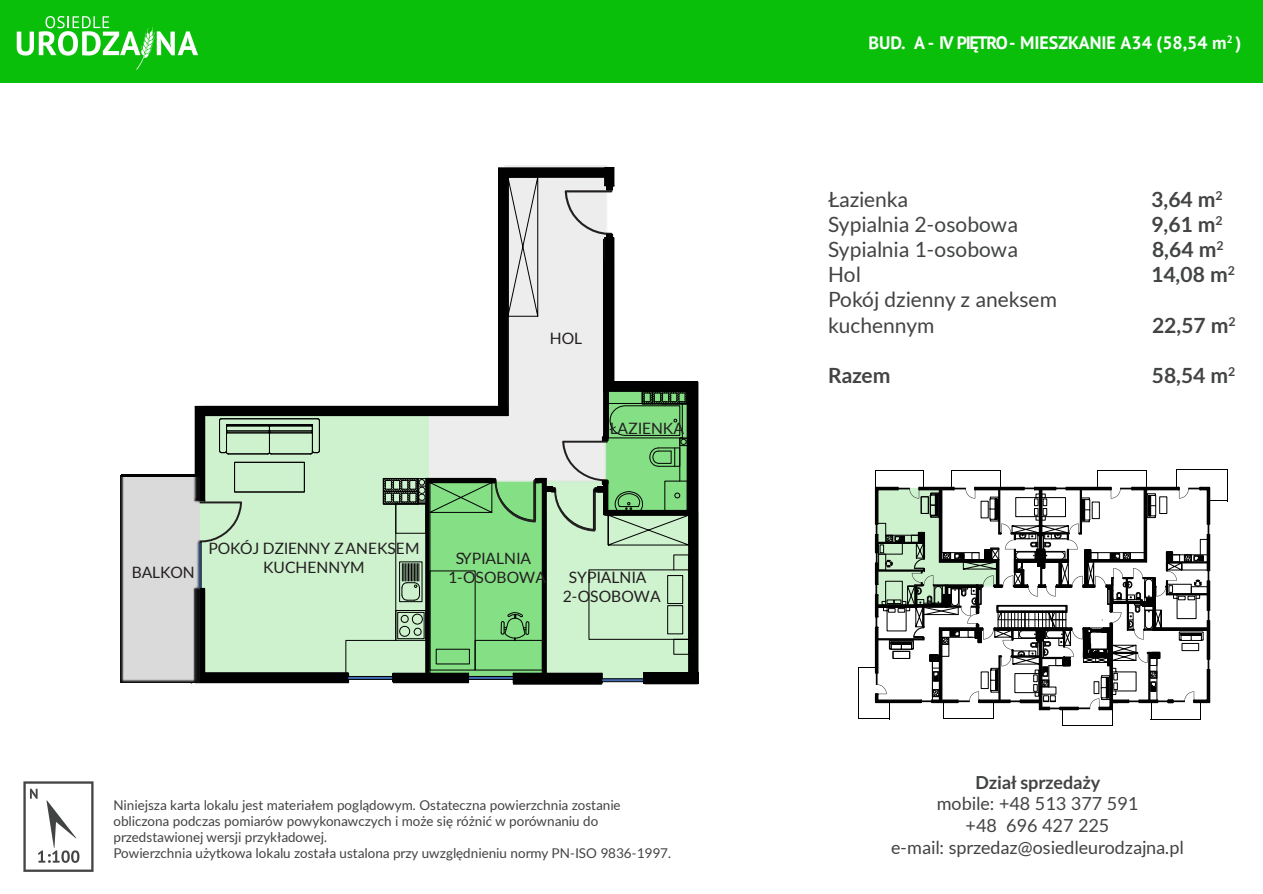
<style>
.page{position:relative;width:1263px;height:894px;background:#fff}
.page>*{position:absolute;margin:0;border:0;box-sizing:border-box;transform-origin:0 0}
.t1{font:21px/25.2px "Lato";color:#424343}
.t2{font:700 21px "Lato";color:#424343}
.t3{font:18px/21.6px "Lato";color:#424343;text-align:center}
.t4{font:700 18px "PT Sans";color:#fdfefe}
.t5{font:700 18px "Lato";letter-spacing:-.01em;color:#424343}
.t6{font:15.6px/18.8px "Lato";color:#231f20;text-align:center}
.t7{font:15.6px "Lato";letter-spacing:-.02em;color:#231f20}
.t8{font:13.5px/16.2px "Lato";color:#424343}
</style>
<div class="page">
<div style="left:202px;top:416px;width:223px;height:257px;background:#cef2ce"></div>
<svg style="left:23px;top:781px;width:71px;height:91px"></svg>
<div style="left:0;top:0;width:1262px;height:82px;background:#0abf0a"></div>
<svg style="left:17px;top:16px;width:181px;height:54px"></svg>
<img style="left:430px;top:165px;width:258px;height:513px">
<hr style="left:513px;top:673px;width:89px;height:1px;background:#000">
<hr style="left:393px;top:673px;width:75px;height:1px;background:#000">
<hr style="left:204px;top:407px;width:1px;height:94px;background:#000">
<hr style="left:393px;top:682px;width:75px;height:1px;background:#000">
<hr style="left:195px;top:407px;width:1px;height:94px;background:#000">
<hr style="left:205px;top:415px;width:303px;height:1px;background:#000">
<hr style="left:205px;top:406px;width:294px;height:1px;background:#000">
<hr style="left:697px;top:382px;width:1px;height:290px;background:#000">
<hr style="left:688px;top:515px;width:2px;height:158px;background:#000">
<hr style="left:546px;top:479px;width:1px;height:194px;background:#000">
<hr style="left:429px;top:483px;width:1px;height:190px;background:#000">
<hr style="left:425px;top:479px;width:1px;height:194px;background:#000">
<hr style="left:395px;top:503px;width:1px;height:137px;background:#000">
<div style="left:395px;top:610px;width:31px;height:31px;border:1px solid #000"></div>
<div style="left:234px;top:462px;width:71px;height:30px;border:1px solid #000"></div>
<hr style="left:227px;top:424px;width:85px;height:1px;background:#000">
<hr style="left:228px;top:432px;width:40px;height:1px;background:#000">
<hr style="left:228px;top:431px;width:40px;height:1px;background:#000">
<hr style="left:228px;top:425px;width:40px;height:1px;background:#000">
<hr style="left:228px;top:454px;width:40px;height:1px;background:#000">
<hr style="left:221px;top:418px;width:97px;height:1px;background:#000">
<hr style="left:271px;top:432px;width:40px;height:1px;background:#000">
<hr style="left:271px;top:431px;width:40px;height:1px;background:#000">
<hr style="left:271px;top:425px;width:40px;height:1px;background:#000">
<hr style="left:271px;top:454px;width:40px;height:1px;background:#000">
<svg style="left:310px;top:418px;width:10px;height:37px"></svg>
<svg style="left:267px;top:425px;width:5px;height:30px"></svg>
<svg style="left:219px;top:418px;width:10px;height:37px"></svg>
<hr style="left:507px;top:177px;width:2px;height:238px;background:#000">
<hr style="left:508px;top:176px;width:97px;height:2px;background:#000">
<hr style="left:499px;top:167px;width:106px;height:2px;background:#000">
<svg style="left:508px;top:178px;width:30px;height:145px;background:#cfcfcf"></svg>
<svg style="left:588px;top:569px;width:100px;height:86px;background:#c7e8c7"></svg>
<div style="left:667px;top:605px;width:16px;height:29px;border:1px solid #000"></div>
<div style="left:667px;top:575px;width:16px;height:29px;border:1px solid #000"></div>
<svg style="left:500px;top:612px;width:30px;height:28px"></svg>
<div style="left:475px;top:640px;width:68px;height:30px;border:1px solid #000"></div>
<div style="left:429px;top:571px;width:47px;height:99px;border:1px solid #000"></div>
<div style="left:436px;top:649px;width:34px;height:15px;border:1px solid #000"></div>
<hr style="left:613px;top:238px;width:1px;height:144px;background:#000">
<hr style="left:604px;top:238px;width:2px;height:23px;background:#000">
<hr style="left:120px;top:680px;width:75px;height:3px;background:#010101">
<hr style="left:121px;top:474px;width:75px;height:3px;background:#010101">
<hr style="left:120px;top:475px;width:3px;height:207px;background:#010101">
<svg style="left:190px;top:564px;width:233px;height:120px;background:#c4e6c4"></svg>
<div style="left:202px;top:673px;width:146px;height:9px;background:#010101"></div>
<svg style="left:200px;top:542px;width:2px;height:47px"></svg>
<svg style="left:200px;top:499px;width:42px;height:43px;background:#b9d9b9"></svg>
<div style="left:196px;top:589px;width:8px;height:93px;background:#010101"></div>
<div style="left:196px;top:407px;width:8px;height:93px;background:#010101"></div>
<div style="left:689px;top:506px;width:8px;height:167px;background:#010101"></div>
<div style="left:513px;top:674px;width:89px;height:10px;background:#010101"></div>
<hr style="left:542px;top:482px;width:4px;height:199px;background:#010101">
<div style="left:499px;top:168px;width:106px;height:9px;background:#010101"></div>
<div style="left:498px;top:168px;width:9px;height:247px;background:#010101"></div>
<div style="left:198px;top:407px;width:310px;height:8px;background:#010101"></div>
<hr style="left:426px;top:481px;width:3px;height:194px;background:#010101">
<div style="left:392px;top:674px;width:76px;height:8px;background:#010101"></div>
<div style="left:603px;top:381px;width:95px;height:10px;background:#010101"></div>
<div style="left:605px;top:238px;width:9px;height:25px;background:#010101"></div>
<svg style="left:348px;top:676px;width:45px;height:4px"></svg>
<svg style="left:468px;top:676px;width:45px;height:4px"></svg>
<svg style="left:602px;top:678px;width:42px;height:4px"></svg>
<svg style="left:565px;top:166px;width:50px;height:72px"></svg>
<hr style="left:603px;top:239px;width:1px;height:152px;background:#000">
<div style="left:687px;top:389px;width:10px;height:122px;background:#010101"></div>
<div style="left:604px;top:259px;width:9px;height:126px;background:#010101"></div>
<img style="left:121px;top:477px;width:79px;height:206px">
<hr style="left:513px;top:683px;width:89px;height:2px;background:#000">
<hr style="left:645px;top:683px;width:53px;height:1px;background:#000">
<div style="left:644px;top:672px;width:55px;height:11px;background:#010101"></div>
<hr style="left:1176px;top:469px;width:52px;height:1px;background:#010101">
<hr style="left:1227px;top:470px;width:1px;height:31px;background:#010101">
<svg style="left:858px;top:470px;width:369px;height:256px"></svg>
<svg style="left:382px;top:390px;width:307px;height:156px;background:#a4c7a4"></svg>
<div style="left:642px;top:390px;width:46px;height:14px;border:1px solid #000"></div>
<p class="t6" style="left:550px;top:330px;width:34px">HOL</p>
<p class="t7" style="left:609px;top:422px;width:76px">ŁAZIENKA</p>
<p class="t6" style="left:132px;top:563px;width:65px">BALKON</p>
<p class="t6" style="left:208px;top:540px;width:213px">POKÓJ DZIENNY ZANEKSEM<br>KUCHENNYM</p>
<p class="t6" style="left:448px;top:550px;width:99px">SYPIALNIA<br>1-OSOBOWA</p>
<p class="t6" style="left:563px;top:569px;width:99px">SYPIALNIA<br>2-OSOBOWA</p>
<p class="t8" style="left:113px;top:797px;width:559px">Niniejsza karta lokalu jest materiałem poglądowym. Ostateczna powierzchnia zostanie obliczona podczas pomiarów powykonawczych i może się różnić w porównaniu do przedstawionej wersji przykładowej.<br>Powierzchnia użytkowa lokalu została ustalona przy uwzględnieniu normy PN-ISO 9836-1997.</p>
<h2 class="t4" style="left:869px;top:36px;width:374px">BUD. A - IV PIĘTRO- MIESZKANIE A34 (58,54 m<sup>2</sup> )</h2>
<h1 class="t1" style="left:828px;top:188px;width:82px">Łazienka</h1>
<h1 class="t2" style="left:1151px;top:190px;width:73px">3,64 m<sup>2</sup></h1>
<h1 class="t1" style="left:828px;top:213px;width:191px">Sypialnia 2-osobowa</h1>
<h1 class="t2" style="left:1151px;top:215px;width:73px">9,61 m<sup>2</sup></h1>
<h1 class="t1" style="left:828px;top:238px;width:191px">Sypialnia 1-osobowa</h1>
<h1 class="t2" style="left:1152px;top:240px;width:73px">8,64 m<sup>2</sup></h1>
<h1 class="t1" style="left:828px;top:263px;width:35px">Hol</h1>
<h1 class="t2" style="left:1151px;top:265px;width:85px">14,08 m<sup>2</sup></h1>
<h1 class="t1" style="left:828px;top:288px;width:230px">Pokój dzienny z aneksem kuchennym</h1>
<h1 class="t2" style="left:1152px;top:316px;width:85px">22,57 m<sup>2</sup></h1>
<h1 class="t2" style="left:828px;top:366px;width:64px">Razem</h1>
<h1 class="t2" style="left:1152px;top:366px;width:85px">58,54 m<sup>2</sup></h1>
<h2 class="t5" style="left:975px;top:774px;width:126px">Dział sprzedaży</h2>
<h2 class="t3" style="left:891px;top:794px;width:295px">mobile: +48 513 377 591<br>+48 696 427 225<br>e-mail: sprzedaz@osiedleurodzajna.pl</h2>
</div>
